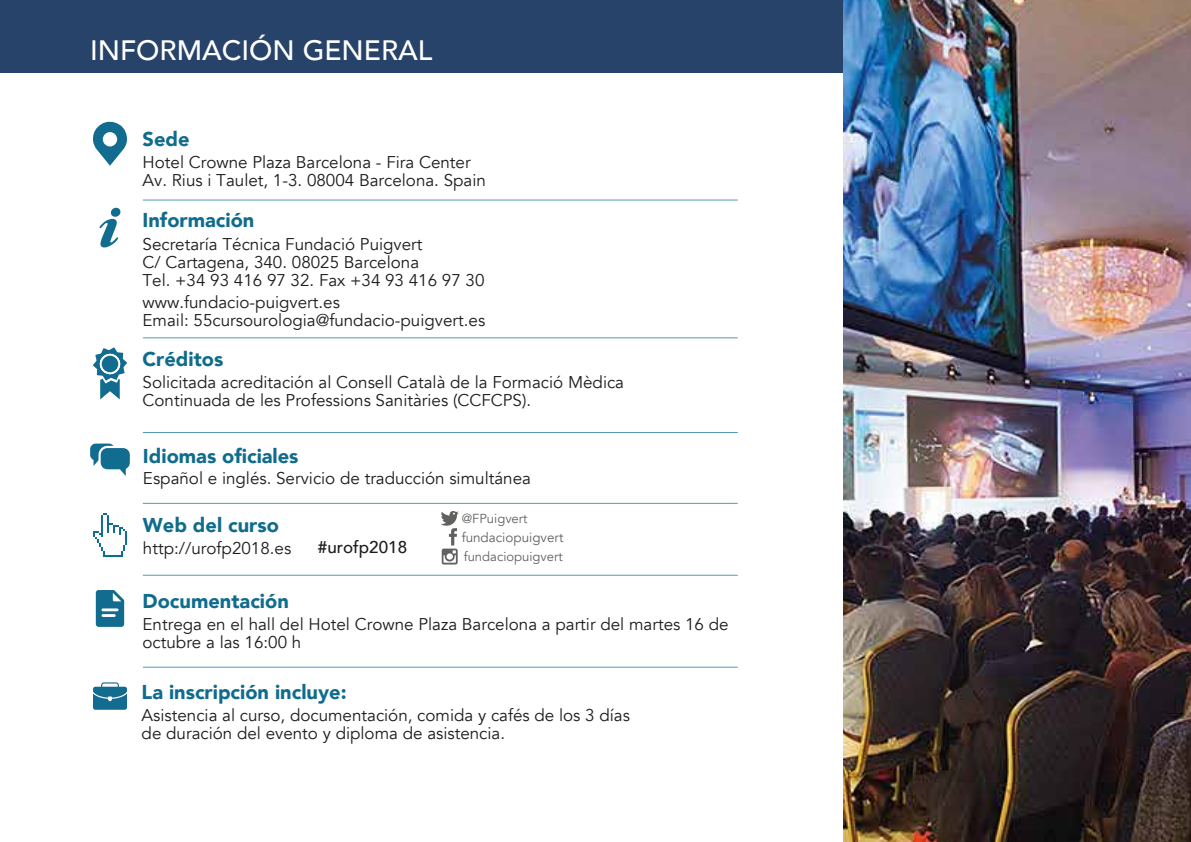
<style>
.page{position:relative;width:1191px;height:842px;background:#fff}
.page>*{position:absolute;margin:0;border:0;box-sizing:border-box;transform-origin:0 0}
.t1{font:500 28px "Avenir";color:#fff}
.t2{font:900 20px "Avenir";color:#106c8d}
.t3{font:17px/18px "Avenir";color:#1d1d1d}
.t4{font:500 17px "Avenir";color:#1d1d1d}
.t5{font:13.4px "Avenir";color:#1d1d1b}
.t6{font:13px "Avenir";color:#1d1d1b}
</style>
<div class="page">
<div style="left:0;top:0;width:1022px;height:72px;background:#284369"></div>
<hr style="left:143px;top:337px;width:595px;height:1px;background:#549bb5">
<hr style="left:143px;top:503px;width:595px;height:1px;background:#549bb5">
<hr style="left:143px;top:667px;width:595px;height:1px;background:#549bb5">
<hr style="left:143px;top:575px;width:595px;height:1px;background:#549bb5">
<hr style="left:143px;top:432px;width:595px;height:1px;background:#549bb5">
<hr style="left:143px;top:200px;width:595px;height:1px;background:#549bb5">
<svg style="left:93px;top:121px;width:34px;height:45px"></svg>
<svg style="left:99px;top:208px;width:22px;height:40px"></svg>
<svg style="left:90px;top:443px;width:40px;height:33px"></svg>
<svg style="left:96px;top:590px;width:28px;height:37px"></svg>
<svg style="left:93px;top:347px;width:34px;height:52px"></svg>
<div style="left:102px;top:356px;width:16px;height:16px;background:#126c90;border-radius:50%"></div>
<svg style="left:93px;top:513px;width:34px;height:44px"></svg>
<svg style="left:93px;top:682px;width:34px;height:28px"></svg>
<img style="left:844px;top:0;width:347px;height:842px">
<svg style="left:441px;top:511px;width:18px;height:53px"></svg>
<h1 class="t1" style="left:90px;top:26px;width:344px">INFORMACIÓN GENERAL</h1>
<p class="t2" style="left:143px;top:122px;width:49px">Sede</p>
<p class="t3" style="left:143px;top:153px;width:345px">Hotel Crowne Plaza Barcelona - Fira Center<br>Av. Rius i Taulet, 1-3. 08004 Barcelona. Spain</p>
<p class="t2" style="left:143px;top:202px;width:113px">Información</p>
<p class="t3" style="left:143px;top:235px;width:343px">Secretaría Técnica Fundació Puigvert<br>C/ Cartagena, 340. 08025 Barcelona<br>Tel. +34 93 416 97 32. Fax +34 93 416 97 30</p>
<p class="t3" style="left:143px;top:293px;width:344px">www.fundacio-puigvert.es<br>Email: 55cursourologia@fundacio-puigvert.es</p>
<p class="t2" style="left:143px;top:342px;width:82px">Créditos</p>
<p class="t3" style="left:143px;top:373px;width:483px">Solicitada acreditación al Consell Català de la Formació Mèdica<br>Continuada de les Professions Sanitàries (CCFCPS).</p>
<p class="t2" style="left:143px;top:439px;width:157px">Idiomas oficiales</p>
<p class="t3" style="left:143px;top:470px;width:389px">Español e inglés. Servicio de traducción simultánea</p>
<p class="t2" style="left:143px;top:508px;width:137px">Web del curso</p>
<p class="t3" style="left:143px;top:539px;width:150px">http://urofp2018.es</p>
<p class="t2" style="left:143px;top:584px;width:148px">Documentación</p>
<p class="t4" style="left:318px;top:532px;width:91px">#urofp2018</p>
<p class="t6" style="left:462px;top:511px;width:67px">@FPuigvert</p>
<p class="t6" style="left:464px;top:549px;width:101px">fundaciopuigvert</p>
<p class="t5" style="left:462px;top:529px;width:103px">fundaciopuigvert</p>
<p class="t3" style="left:143px;top:615px;width:587px">Entrega en el hall del Hotel Crowne Plaza Barcelona a partir del martes 16 de octubre a las 16:00 h</p>
<p class="t2" style="left:142px;top:675px;width:206px">La inscripción incluye:</p>
<p class="t3" style="left:142px;top:706px;width:490px">Asistencia al curso, documentación, comida y cafés de los 3 días de duración del evento y diploma de asistencia.</p>
</div>
